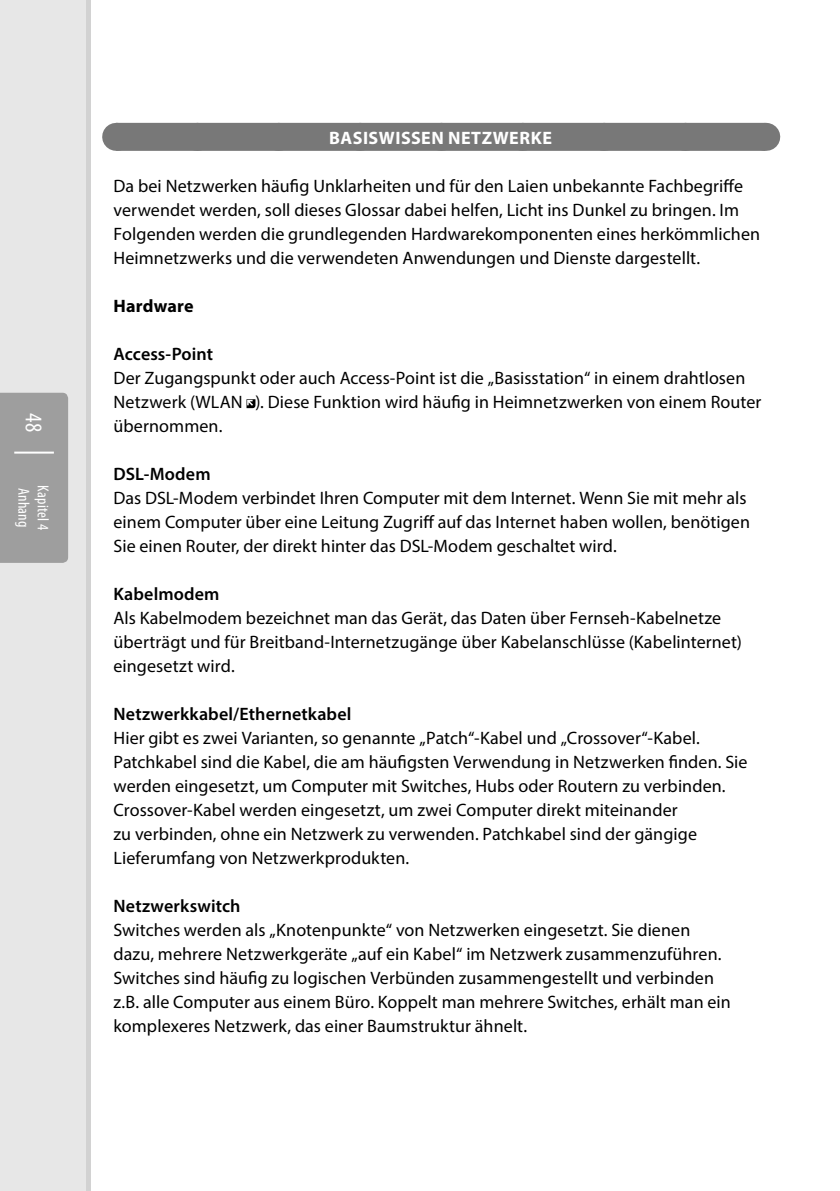
<style>
.page{position:relative;width:840px;height:1191px;background:#fff}
.page>*{position:absolute;margin:0;border:0;box-sizing:border-box;transform-origin:0 0}
.t1{font:condensed 24px "Myriad Pro";color:#fff}
.t2{font:18px/24px "Myriad Pro";letter-spacing:.005em;color:#000}
.t3{font:600 18px "Myriad Pro";letter-spacing:.01em;color:#000}
.t4{font:700 18px "Myriad Pro";letter-spacing:.03em;color:#fff}
.t5{font:700 18px "Myriad Pro";letter-spacing:.01em;color:#000}
.t6{font:condensed 16px "Myriad Pro";letter-spacing:.01em;color:#fff}
</style>
<div class="page">
<div style="left:0;top:0;width:91px;height:1191px;background:linear-gradient(to bottom,#d2d2d2,#d2d2d2)"></div>
<div style="left:0;top:0;width:85px;height:1191px;background:#e7e7e7"></div>
<div style="left:0;top:393px;width:68px;height:170px;background:#9e9e9e"></div>
<hr style="left:14px;top:451px;width:40px;height:2px;background:#fff">
<div style="left:116px;top:123px;width:648px;height:28px;background:#787878"></div>
<svg style="left:201px;top:150px;width:523px;height:1px"></svg>
<svg style="left:764px;top:123px;width:1px;height:28px"></svg>
<svg style="left:246px;top:399px;width:9px;height:9px"></svg>
<h1 class="t1" style="left:48px;top:413px;width:20px;rotate:90deg">48</h1>
<p class="t6" style="left:33px;top:488px;width:41px;rotate:90deg">Anhang</p>
<p class="t6" style="left:53px;top:485px;width:46px;rotate:90deg">Kapitel 4</p>
<p class="t4" style="left:329px;top:126px;width:224px">BASISWISSEN NETZWERKE</p>
<p class="t2" style="left:113px;top:174px;width:647px">Da bei Netzwerken häufig Unklarheiten und für den Laien unbekannte Fachbegriffe verwendet werden, soll dieses Glossar dabei helfen, Licht ins Dunkel zu bringen. Im Folgenden werden die grundlegenden Hardwarekomponenten eines herkömmlichen Heimnetzwerks und die verwendeten Anwendungen und Dienste dargestellt.</p>
<p class="t5" style="left:113px;top:294px;width:82px">HARDWARE</p>
<p class="t3" style="left:113px;top:342px;width:101px">Access-Point</p>
<p class="t2" style="left:113px;top:366px;width:649px">Der Zugangspunkt oder auch Access-Point ist die „Basisstation“ in einem drahtlosen<br>Netzwerk (WLAN ). Diese Funktion wird häufig in Heimnetzwerken von einem Router übernommen.</p>
<p class="t3" style="left:113px;top:463px;width:99px">DSL-Modem</p>
<p class="t2" style="left:113px;top:486px;width:637px">Das DSL-Modem verbindet Ihren Computer mit dem Internet. Wenn Sie mit mehr als einem Computer über eine Leitung Zugriff auf das Internet haben wollen, benötigen<br>Sie einen Router, der direkt hinter das DSL-Modem geschaltet wird.</p>
<p class="t3" style="left:113px;top:582px;width:107px">Kabelmodem</p>
<p class="t2" style="left:113px;top:606px;width:629px">Als Kabelmodem bezeichnet man das Gerät, das Daten über Fernseh-Kabelnetze überträgt und für Breitband-Internetzugänge über Kabelanschlüsse (Kabelinternet) eingesetzt wird.</p>
<p class="t3" style="left:113px;top:702px;width:239px">Netzwerkkabel/Ethernetkabel</p>
<p class="t2" style="left:113px;top:726px;width:635px">Hier gibt es zwei Varianten, so genannte „Patch“-Kabel und „Crossover“-Kabel.<br>Patchkabel sind die Kabel, die am häufigsten Verwendung in Netzwerken finden. Sie werden eingesetzt, um Computer mit Switches, Hubs oder Routern zu verbinden.<br>Crossover-Kabel werden eingesetzt, um zwei Computer direkt miteinander<br>zu verbinden, ohne ein Netzwerk zu verwenden. Patchkabel sind der gängige Lieferumfang von Netzwerkprodukten.</p>
<p class="t3" style="left:113px;top:894px;width:128px">Netzwerkswitch</p>
<p class="t2" style="left:113px;top:918px;width:618px">Switches werden als „Knotenpunkte“ von Netzwerken eingesetzt. Sie dienen dazu, mehrere Netzwerkgeräte „auf ein Kabel“ im Netzwerk zusammenzuführen.<br>Switches sind häufig zu logischen Verbünden zusammengestellt und verbinden z.B. alle Computer aus einem Büro. Koppelt man mehrere Switches, erhält man ein komplexeres Netzwerk, das einer Baumstruktur ähnelt.</p>
</div>
